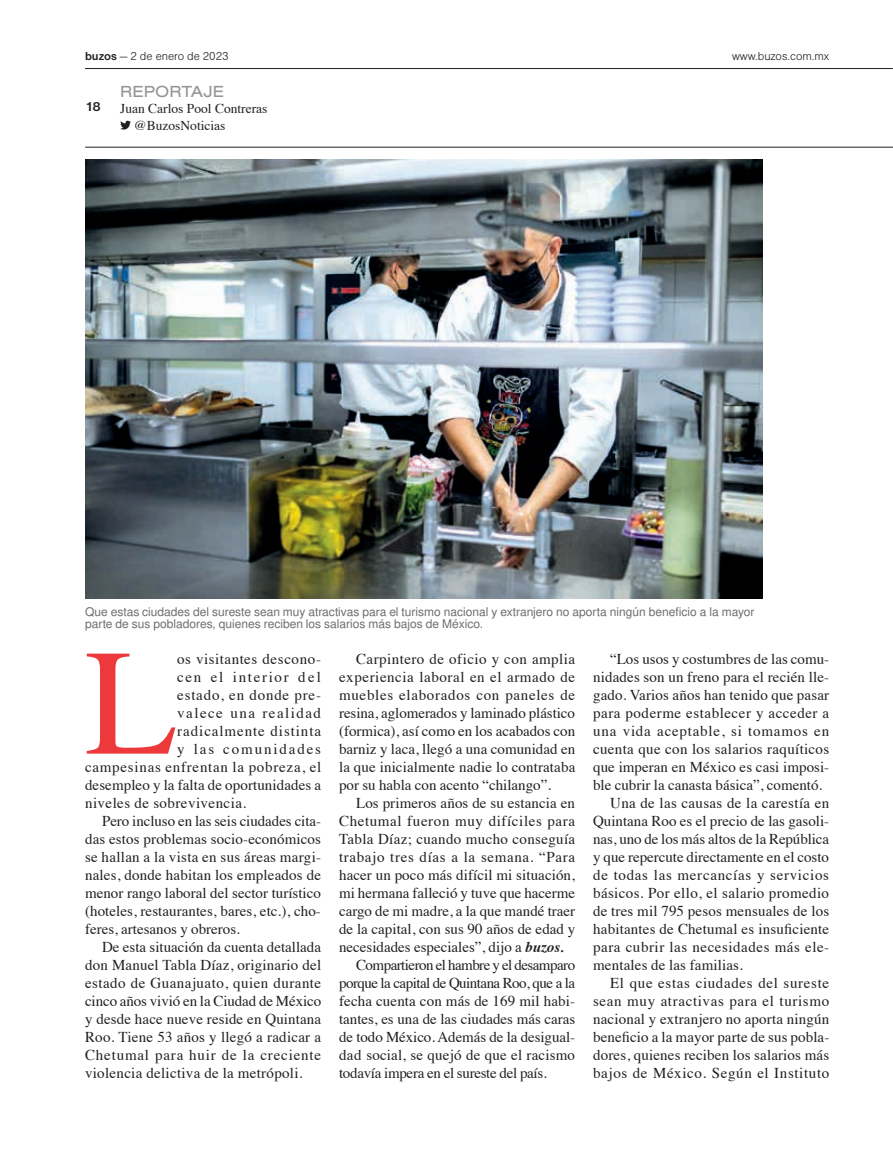
<style>
.page{position:relative;width:893px;height:1149px;background:#fff}
.page>*{position:absolute;margin:0;border:0;box-sizing:border-box;transform-origin:0 0}
.t1{font:151.05px "Times";color:#ee393c}
.t2{font:16.5px "Nimbus San T Regu Exte";color:#939598}
.t3{font:15px/18px "Times";letter-spacing:.01em;color:#231f20;text-align:justify}
.t4{font:15px "Times";letter-spacing:.04em;color:#231f20}
.t5{font:15px "Times";letter-spacing:.05em;color:#231f20}
.t6{font:15px "Times";letter-spacing:.03em;color:#231f20}
.t7{font:15px "Times";letter-spacing:-.035em;color:#231f20}
.t8{font:15px "Times";letter-spacing:.035em;color:#231f20}
.t9{font:15px "Times";letter-spacing:.045em;color:#231f20}
.t10{font:15px "Times";letter-spacing:-.02em;color:#231f20}
.t11{font:15px "Times";letter-spacing:.055em;color:#231f20}
.t12{font:15px "Times";letter-spacing:.06em;color:#231f20}
.t13{font:15px "Times";letter-spacing:.095em;color:#231f20}
.t14{font:15px "Times";letter-spacing:.11em;color:#231f20}
.t15{font:15px "Times";letter-spacing:.125em;color:#231f20}
.t16{font:13.5px/16.2px "Times";color:#231f20}
.t17{font:700 13.5px "Nimbus Sans DOT";color:#231f20}
.t18{font:12px/12px "Nimbus San L";color:#6c6d70}
.t19{font:12px "Nimbus Sans DOT Ligh";color:#231f20}
.s1{font-family:"Nimbus Sans DOT";font-weight:700}
.s2{font-weight:700;font-style:italic}
</style>
<div class="page">
<svg style="left:120px;top:121px;width:11px;height:8px"></svg>
<hr style="left:85px;top:68px;width:808px;height:1px;background:#231f20">
<hr style="left:85px;top:147px;width:808px;height:1px;background:#231f20">
<img style="left:85px;top:159px;width:677px;height:439px">
<p class="t19" style="left:85px;top:50px;width:145px"><span class="s1">buzos</span> — 2 de enero de 2023</p>
<p class="t19" style="left:732px;top:50px;width:99px">www.buzos.com.mx</p>
<p class="t17" style="left:85px;top:99px;width:17px">18</p>
<p class="t2" style="left:120px;top:82px;width:105px">REPORTAJE</p>
<p class="t16" style="left:134px;top:99px;width:135px;text-indent:-14px">Juan Carlos Pool Contreras @BuzosNoticias</p>
<p class="t18" style="left:85px;top:604px;width:671px">Que estas ciudades del sureste sean muy atractivas para el turismo nacional y extranjero no aporta ningún beneficio a la mayor parte de sus pobladores, quienes reciben los salarios más bajos de México.</p>
<h1 class="t1" style="left:85px;top:561px;width:94px">L</h1>
<p class="t6" style="left:177px;top:644px;width:145px">os visitantes descono-</p>
<p class="t14" style="left:177px;top:662px;width:145px">cen el interior del</p>
<p class="t5" style="left:177px;top:680px;width:145px">estado, en donde pre-</p>
<p class="t13" style="left:177px;top:698px;width:145px">valece una realidad</p>
<p class="t12" style="left:177px;top:716px;width:145px">radicalmente distinta</p>
<p class="t15" style="left:177px;top:734px;width:145px">y las comunidades</p>
<p class="t5" style="left:85px;top:752px;width:238px">campesinas enfrentan la pobreza, el</p>
<p class="t3" style="left:85px;top:774px;width:238px">desempleo y la falta de oportunidades a</p>
<p class="t6" style="left:85px;top:788px;width:163px">niveles de sobrevivencia.</p>
<p class="t3" style="left:102px;top:810px;width:221px">Pero incluso en las seis ciudades cita-</p>
<p class="t3" style="left:85px;top:828px;width:238px">das estos problemas socio-económicos</p>
<p class="t3" style="left:85px;top:846px;width:238px">se hallan a la vista en sus áreas margi-</p>
<p class="t3" style="left:85px;top:864px;width:238px">nales, donde habitan los empleados de</p>
<p class="t3" style="left:85px;top:882px;width:237px">menor rango laboral del sector turístico</p>
<p class="t3" style="left:85px;top:900px;width:237px">(hoteles, restaurantes, bares, etc.), cho-</p>
<p class="t3" style="left:85px;top:918px;width:156px">feres, artesanos y obreros.</p>
<p class="t3" style="left:102px;top:936px;width:221px">De esta situación da cuenta detallada</p>
<p class="t3" style="left:85px;top:954px;width:238px">don Manuel Tabla Díaz, originario del</p>
<p class="t6" style="left:85px;top:968px;width:238px">estado de Guanajuato, quien durante</p>
<p class="t3" style="left:85px;top:990px;width:238px">cinco años vivió en la Ciudad de México</p>
<p class="t3" style="left:85px;top:1008px;width:238px">y desde hace nueve reside en Quintana</p>
<p class="t3" style="left:85px;top:1026px;width:238px">Roo. Tiene 53 años y llegó a radicar a</p>
<p class="t11" style="left:85px;top:1040px;width:238px">Chetumal para huir de la creciente</p>
<p class="t3" style="left:85px;top:1062px;width:219px">violencia delictiva de la metrópoli.</p>
<p class="t3" style="left:339px;top:648px;width:238px;text-indent:17px">Carpintero de oficio y con amplia experiencia laboral en el armado de muebles elaborados con paneles de resina, aglomerados y laminado plástico (formica), así como en los acabados con barniz y laca, llegó a una comunidad en la que inicialmente nadie lo contrataba por su habla con acento “chilango”.</p>
<p class="t3" style="left:356px;top:792px;width:220px">Los primeros años de su estancia en</p>
<p class="t4" style="left:339px;top:806px;width:238px">Chetumal fueron muy difíciles para</p>
<p class="t3" style="left:339px;top:828px;width:238px">Tabla Díaz; cuando mucho conseguía</p>
<p class="t4" style="left:339px;top:842px;width:237px">trabajo tres días a la semana. “Para</p>
<p class="t3" style="left:339px;top:864px;width:237px">hacer un poco más difícil mi situación,</p>
<p class="t3" style="left:339px;top:882px;width:238px">mi hermana falleció y tuve que hacerme</p>
<p class="t3" style="left:339px;top:900px;width:238px">cargo de mi madre, a la que mandé traer</p>
<p class="t3" style="left:339px;top:918px;width:238px">de la capital, con sus 90 años de edad y</p>
<p class="t3" style="left:339px;top:936px;width:226px">necesidades especiales”, dijo a <span class="s2">buzos.</span></p>
<p class="t7" style="left:356px;top:950px;width:221px">Compartieron el hambre y el desamparo</p>
<p class="t7" style="left:339px;top:968px;width:238px">porque la capital de Quintana Roo, que a la</p>
<p class="t3" style="left:339px;top:990px;width:237px">fecha cuenta con más de 169 mil habi-</p>
<p class="t3" style="left:339px;top:1008px;width:238px">tantes, es una de las ciudades más caras</p>
<p class="t3" style="left:339px;top:1026px;width:238px">de todo México. Además de la desigual-</p>
<p class="t3" style="left:339px;top:1044px;width:237px">dad social, se quejó de que el racismo</p>
<p class="t10" style="left:339px;top:1058px;width:209px">todavía impera en el sureste del país.</p>
<p class="t3" style="left:610px;top:648px;width:221px">“Los usos y costumbres de las comu-</p>
<p class="t3" style="left:593px;top:666px;width:238px">nidades son un freno para el recién lle-</p>
<p class="t3" style="left:593px;top:684px;width:238px">gado. Varios años han tenido que pasar</p>
<p class="t8" style="left:593px;top:698px;width:238px">para poderme establecer y acceder a</p>
<p class="t5" style="left:593px;top:716px;width:238px">una vida aceptable, si tomamos en</p>
<p class="t3" style="left:593px;top:738px;width:238px">cuenta que con los salarios raquíticos</p>
<p class="t3" style="left:593px;top:756px;width:238px">que imperan en México es casi imposi-</p>
<p class="t3" style="left:593px;top:774px;width:231px">ble cubrir la canasta básica”, comentó.</p>
<p class="t3" style="left:610px;top:792px;width:221px">Una de las causas de la carestía en</p>
<p class="t3" style="left:593px;top:810px;width:238px">Quintana Roo es el precio de las gasoli-</p>
<p class="t3" style="left:593px;top:828px;width:238px">nas, uno de los más altos de la República</p>
<p class="t3" style="left:593px;top:846px;width:237px">y que repercute directamente en el costo</p>
<p class="t9" style="left:593px;top:860px;width:237px">de todas las mercancías y servicios</p>
<p class="t3" style="left:593px;top:882px;width:237px">básicos. Por ello, el salario promedio</p>
<p class="t3" style="left:593px;top:900px;width:238px">de tres mil 795 pesos mensuales de los</p>
<p class="t3" style="left:593px;top:918px;width:238px">habitantes de Chetumal es insuficiente</p>
<p class="t8" style="left:593px;top:932px;width:238px">para cubrir las necesidades más ele-</p>
<p class="t3" style="left:593px;top:954px;width:151px">mentales de las familias.</p>
<p class="t9" style="left:610px;top:968px;width:221px">El que estas ciudades del sureste</p>
<p class="t4" style="left:593px;top:986px;width:238px">sean muy atractivas para el turismo</p>
<p class="t3" style="left:593px;top:1008px;width:238px">nacional y extranjero no aporta ningún</p>
<p class="t3" style="left:593px;top:1026px;width:238px">beneficio a la mayor parte de sus pobla-</p>
<p class="t3" style="left:593px;top:1044px;width:238px">dores, quienes reciben los salarios más</p>
<p class="t4" style="left:593px;top:1058px;width:238px">bajos de México. Según el Instituto</p>
</div>
